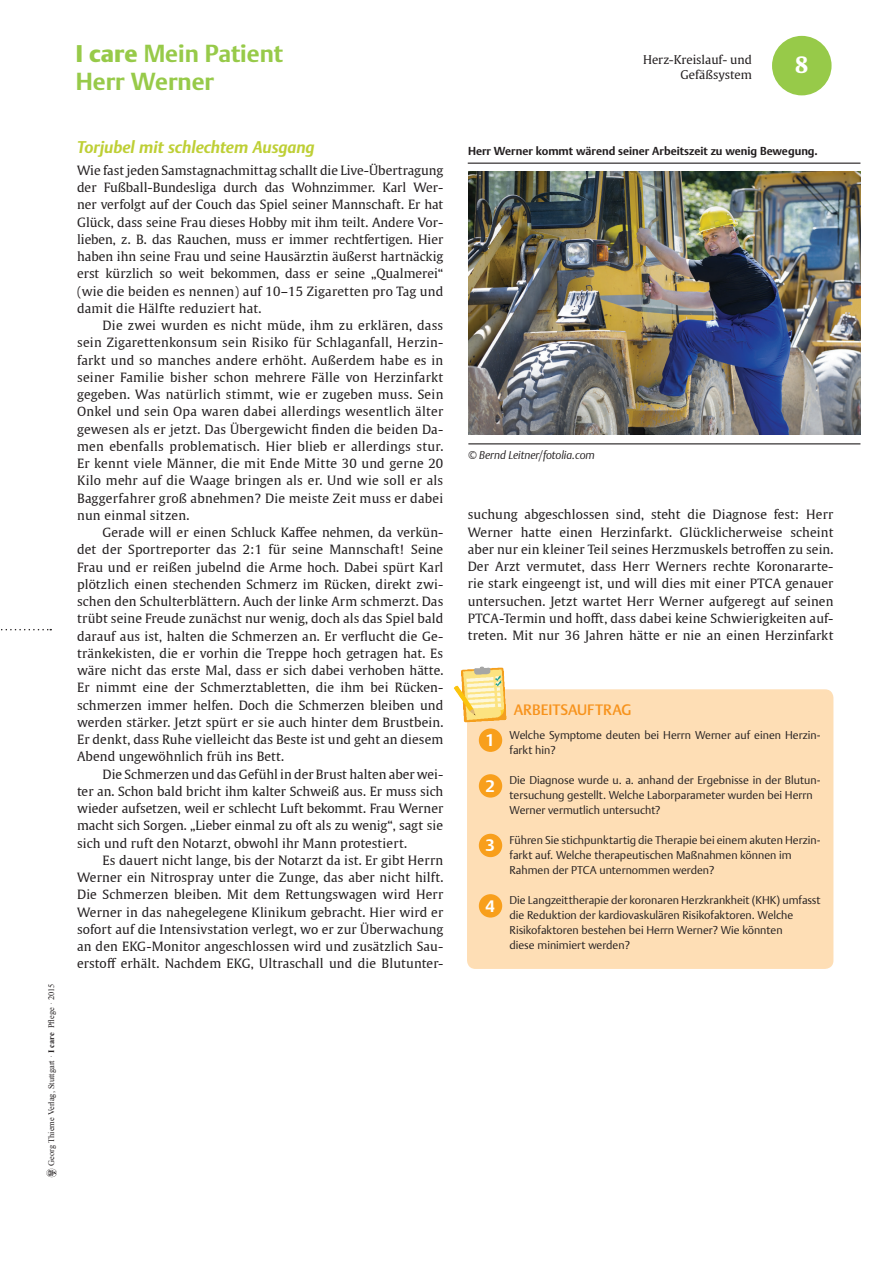
<style>
.page{position:relative;width:893px;height:1263px;background:#fff}
.page>*{position:absolute;margin:0;border:0;box-sizing:border-box;transform-origin:0 0}
.t1{font:700 24px/27.8px "Thieme Argo 2011";color:#97ca49}
.t2{font:700 22.5px "Thieme Gulliver 2011";color:#fff}
.t3{font:italic 700 16.5px "Thieme Argo 2011";color:#becf35}
.t4{font:700 16.5px "Thieme Argo 2008";color:#fff}
.t5{font:500 15px "Thieme Argo 2011";color:#f7931d}
.t6{font:12.75px/17.2px "Thieme Gulliver 2008";letter-spacing:.01em;color:#231f20;text-align:justify}
.t7{font:12.75px/17.2px "Thieme Gulliver 2011";letter-spacing:.02em;color:#231f20;text-align:justify}
.t8{font:12px/14.4px "Thieme Gulliver 2011";color:#231f20;text-align:right}
.t9{font:300 11.25px/15px "Thieme Argo 2011";color:#231f20}
.t10{font:700 11.25px "Thieme Argo 2011";color:#231f20}
.t11{font:italic 300 11.25px "Thieme Argo 2011";color:#231f20}
.t12{font:8.4px "Times New Roman";color:#231f20}
.s1{font-weight:700}
.s2{font-weight:900}
</style>
<div class="page">
<img style="left:46px;top:1168px;width:11px;height:10px">
<svg style="left:1px;top:629px;width:50px;height:1px"></svg>
<div style="left:772px;top:36px;width:59px;height:59px;background:#97ca49;border-radius:50%"></div>
<hr style="left:468px;top:443px;width:392px;height:1px;background:#231f20">
<hr style="left:468px;top:163px;width:392px;height:1px;background:#231f20">
<img style="left:468px;top:171px;width:392px;height:264px">
<div style="left:467px;top:689px;width:366px;height:280px;background:#fedeb5;border-radius:9px"></div>
<img style="left:453px;top:666px;width:63px;height:57px">
<div style="left:480px;top:729px;width:21px;height:22px;background:#f89f1c;border-radius:50%"></div>
<div style="left:479px;top:728px;width:23px;height:24px;border:2px solid #f89f1c;border-radius:50%"></div>
<div style="left:482px;top:733px;width:16px;height:15px;background:#f89f1c"></div>
<div style="left:480px;top:775px;width:21px;height:22px;background:#f89f1c;border-radius:50%"></div>
<div style="left:479px;top:774px;width:23px;height:24px;border:2px solid #f89f1c;border-radius:50%"></div>
<div style="left:482px;top:779px;width:16px;height:15px;background:#f89f1c"></div>
<div style="left:480px;top:834px;width:21px;height:22px;background:#f89f1c;border-radius:50%"></div>
<div style="left:479px;top:834px;width:23px;height:23px;border:2px solid #f89f1c;border-radius:50%"></div>
<div style="left:482px;top:838px;width:16px;height:15px;background:#f89f1c"></div>
<div style="left:480px;top:895px;width:21px;height:22px;background:#f89f1c;border-radius:50%"></div>
<div style="left:479px;top:894px;width:23px;height:23px;border:2px solid #f89f1c;border-radius:50%"></div>
<div style="left:482px;top:899px;width:16px;height:15px;background:#f89f1c"></div>
<p class="t12" style="left:46px;top:1166px;width:184px;rotate:-90deg">Georg Thieme Verlag, Stuttgart · <span class="s1">I care</span> Pflege · 2015</p>
<h1 class="t1" style="left:76px;top:40px;width:209px"><span class="s2">I care</span> Mein Patient<br>Herr Werner</h1>
<p class="t3" style="left:77px;top:136px;width:239px">Torjubel mit schlechtem Ausgang</p>
<p class="t7" style="left:77px;top:161px;width:368px">Wie fast jeden Samstagnachmittag schallt die Live-Übertragung der Fußball-Bundesliga durch das Wohnzimmer. Karl Wer&shy;ner verfolgt auf der Couch das Spiel seiner Mannschaft. Er hat Glück, dass seine Frau dieses Hobby mit ihm teilt. Andere Vor&shy;lieben, z. B. das Rauchen, muss er immer rechtfertigen. Hier haben ihn seine Frau und seine Hausärztin äußerst hartnäckig erst kürzlich so weit bekommen, dass er seine „Qualmerei“ (wie die beiden es nennen) auf 10–15 Zigaretten pro Tag und damit die Hälfte reduziert hat.</p>
<p class="t6" style="left:77px;top:316px;width:368px;text-indent:26px">Die zwei wurden es nicht müde, ihm zu erklären, dass sein Zigarettenkonsum sein Risiko für Schlaganfall, Herzin&shy;farkt und so manches andere erhöht. Außerdem habe es in seiner Familie bisher schon mehrere Fälle von Herzinfarkt gegeben. Was natürlich stimmt, wie er zugeben muss. Sein Onkel und sein Opa waren dabei allerdings wesentlich älter gewesen als er jetzt. Das Übergewicht finden die beiden Da&shy;men ebenfalls problematisch. Hier blieb er allerdings stur.<br>Er kennt viele Männer, die mit Ende Mitte 30 und gerne 20<br>Kilo mehr auf die Waage bringen als er. Und wie soll er als Baggerfahrer groß abnehmen? Die meiste Zeit muss er dabei nun einmal sitzen.</p>
<p class="t6" style="left:77px;top:523px;width:368px;text-indent:26px">Gerade will er einen Schluck Kaffee nehmen, da verkün&shy;det der Sportreporter das 2:1 für seine Mannschaft! Seine Frau und er reißen jubelnd die Arme hoch. Dabei spürt Karl plötzlich einen stechenden Schmerz im Rücken, direkt zwi&shy;schen den Schulterblättern. Auch der linke Arm schmerzt. Das trübt seine Freude zunächst nur wenig, doch als das Spiel bald darauf aus ist, halten die Schmerzen an. Er verflucht die Ge&shy;tränkekisten, die er vorhin die Treppe hoch getragen hat. Es wäre nicht das erste Mal, dass er sich dabei verhoben hätte.<br>Er nimmt eine der Schmerztabletten, die ihm bei Rücken&shy;schmerzen immer helfen. Doch die Schmerzen bleiben und werden stärker. Jetzt spürt er sie auch hinter dem Brustbein.<br>Er denkt, dass Ruhe vielleicht das Beste ist und geht an diesem Abend ungewöhnlich früh ins Bett.</p>
<p class="t6" style="left:77px;top:765px;width:368px;text-indent:26px">Die Schmerzen und das Gefühl in der Brust halten aber wei&shy;ter an. Schon bald bricht ihm kalter Schweiß aus. Er muss sich wieder aufsetzen, weil er schlecht Luft bekommt. Frau Werner macht sich Sorgen. „Lieber einmal zu oft als zu wenig“, sagt sie sich und ruft den Notarzt, obwohl ihr Mann protestiert.</p>
<p class="t6" style="left:77px;top:851px;width:368px;text-indent:26px">Es dauert nicht lange, bis der Notarzt da ist. Er gibt Herrn Werner ein Nitrospray unter die Zunge, das aber nicht hilft.<br>Die Schmerzen bleiben. Mit dem Rettungswagen wird Herr Werner in das nahegelegene Klinikum gebracht. Hier wird er sofort auf die Intensivstation verlegt, wo er zur Überwachung an den EKG-Monitor angeschlossen wird und zusätzlich Sau&shy;erstoff erhält. Nachdem EKG, Ultraschall und die Blutunter-</p>
<p class="t8" style="left:643px;top:52px;width:110px">Herz-Kreislauf- und<br>Gefäßsystem</p>
<h2 class="t2" style="left:795px;top:47px;width:15px">8</h2>
<p class="t10" style="left:468px;top:143px;width:351px">Herr Werner kommt wärend seiner Arbeitszeit zu wenig Bewegung.</p>
<p class="t11" style="left:468px;top:448px;width:128px">© Bernd Leitner/fotolia.com</p>
<p class="t6" style="left:468px;top:505px;width:367px">suchung abgeschlossen sind, steht die Diagnose fest: Herr Werner hatte einen Herzinfarkt. Glücklicherweise scheint aber nur ein kleiner Teil seines Herzmuskels betroffen zu sein.<br>Der Arzt vermutet, dass Herr Werners rechte Koronararte&shy;rie stark eingeengt ist, und will dies mit einer PTCA genauer untersuchen. Jetzt wartet Herr Werner aufgeregt auf seinen PTCA-Termin und hofft, dass dabei keine Schwierigkeiten auf&shy;treten. Mit nur 36 Jahren hätte er nie an einen Herzinfarkt</p>
<p class="t4" style="left:486px;top:729px;width:11px">1</p>
<p class="t4" style="left:486px;top:775px;width:11px">2</p>
<p class="t4" style="left:486px;top:834px;width:11px">3</p>
<p class="t4" style="left:486px;top:895px;width:11px">4</p>
<p class="t5" style="left:514px;top:700px;width:119px">ARBEITSAUFTRAG</p>
<p class="t9" style="left:510px;top:727px;width:313px">Welche Symptome deuten bei Herrn Werner auf einen Herzin&shy;farkt hin?</p>
<p class="t9" style="left:510px;top:772px;width:313px">Die Diagnose wurde u. a. anhand der Ergebnisse in der Blutun&shy;tersuchung gestellt. Welche Laborparameter wurden bei Herrn<br>Werner vermutlich untersucht?</p>
<p class="t9" style="left:510px;top:832px;width:313px">Führen Sie stichpunktartig die Therapie bei einem akuten Herzin&shy;farkt auf. Welche therapeutischen Maßnahmen können im<br>Rahmen der PTCA unternommen werden?</p>
<p class="t9" style="left:510px;top:892px;width:313px">Die Langzeittherapie der koronaren Herzkrankheit (KHK) umfasst die Reduktion der kardiovaskulären Risikofaktoren. Welche Risikofaktoren bestehen bei Herrn Werner? Wie könnten<br>diese minimiert werden?</p>
</div>
